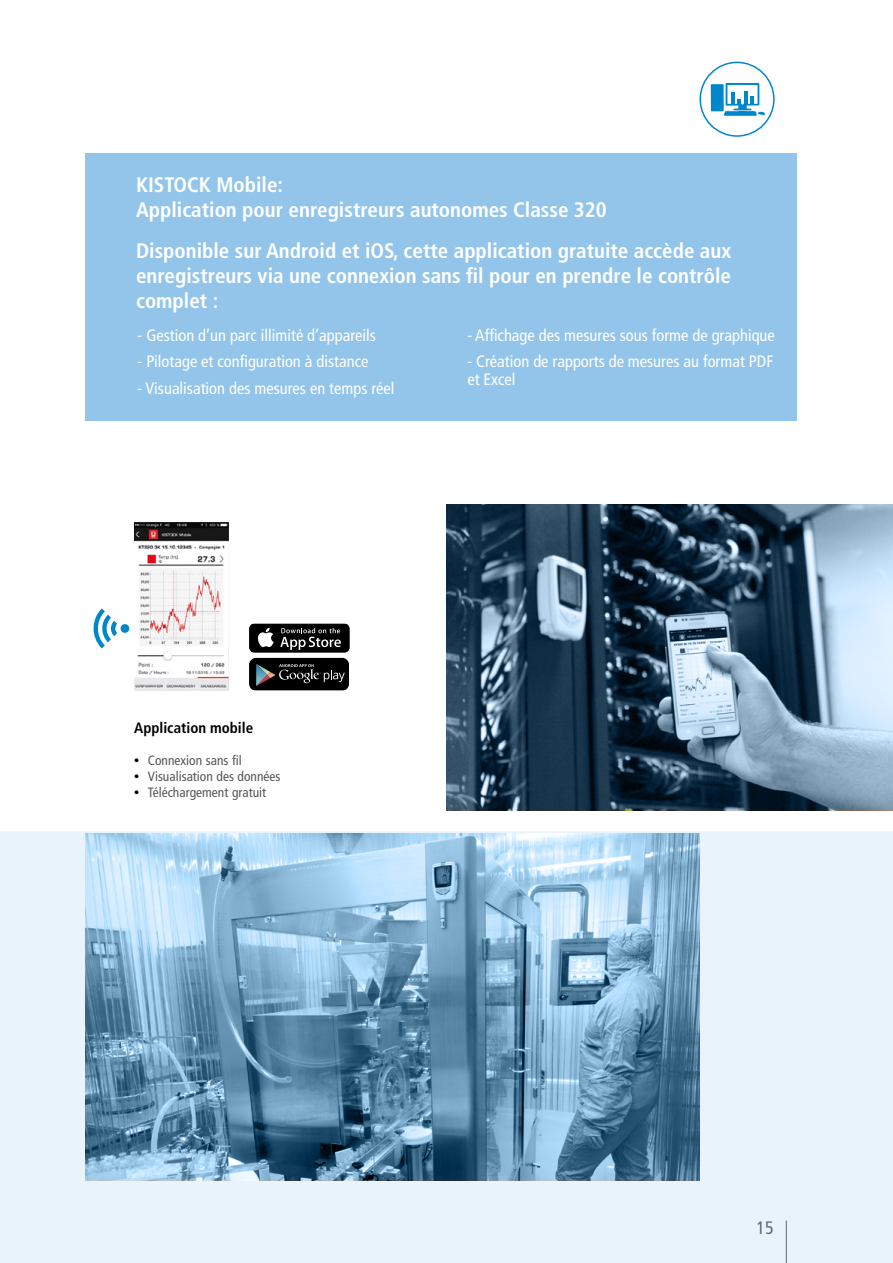
<style>
.page{position:relative;width:893px;height:1263px;background:#fff}
.page>*{position:absolute;margin:0;border:0;box-sizing:border-box;transform-origin:0 0}
.t1{font:700 condensed 21px/25.2px "Frutiger LT Std";color:#fff}
.t2{font:condensed 18px "Frutiger LT Std";color:#706f6f}
.t3{font:condensed 16.5px/18px "Frutiger LT Std";color:#fff}
.t4{font:700 condensed 15px "Frutiger LT Std";color:#000}
.t5{font:condensed 13.5px "Frutiger LT Std";color:#575756}
.s1{font-family:"Myriad Pro";font-stretch:normal;font-size:18px;color:#000}
</style>
<div class="page">
<div style="left:0;top:831px;width:893px;height:432px;background:#e8f3fc"></div>
<div style="left:85px;top:153px;width:712px;height:268px;background:#93c5ea"></div>
<div style="left:699px;top:62px;width:76px;height:75px;border:2px solid #0086ca;border-radius:50%"></div>
<svg style="left:711px;top:83px;width:54px;height:33px"></svg>
<img style="left:85px;top:833px;width:614px;height:347px">
<img style="left:446px;top:505px;width:447px;height:305px">
<img style="left:134px;top:523px;width:94px;height:168px">
<svg style="left:93px;top:608px;width:37px;height:40px"></svg>
<svg style="left:249px;top:623px;width:101px;height:68px;background:#3b3b3c"></svg>
<p class="t1" style="left:136px;top:172px;width:472px">KISTOCK Mobile:<br>Application pour enregistreurs autonomes Classe 320</p>
<p class="t1" style="left:136px;top:238px;width:596px;text-align:justify">Disponible sur Android et iOS, cette application gratuite accède aux enregistreurs via une connexion sans fil pour en prendre le contrôle complet :</p>
<p class="t3" style="left:137px;top:326px;width:240px">- Gestion d’un parc illimité d’appareils</p>
<p class="t3" style="left:137px;top:353px;width:232px">- Pilotage et configuration à distance</p>
<p class="t3" style="left:137px;top:379px;width:259px">- Visualisation des mesures en temps réel</p>
<p class="t3" style="left:467px;top:326px;width:309px">- Affichage des mesures sous forme de graphique</p>
<p class="t3" style="left:467px;top:353px;width:307px">- Création de rapports de mesures au format PDF et Excel</p>
<p class="t4" style="left:134px;top:719px;width:120px">Application mobile</p>
<p class="t5" style="left:134px;top:752px;width:109px"><span class="s1">•</span> Connexion sans fil</p>
<p class="t5" style="left:134px;top:768px;width:148px"><span class="s1">•</span> Visualisation des données</p>
<p class="t5" style="left:134px;top:784px;width:134px"><span class="s1">•</span> Téléchargement gratuit</p>
<p class="t2" style="left:757px;top:1217px;width:19px">15</p>
</div>
